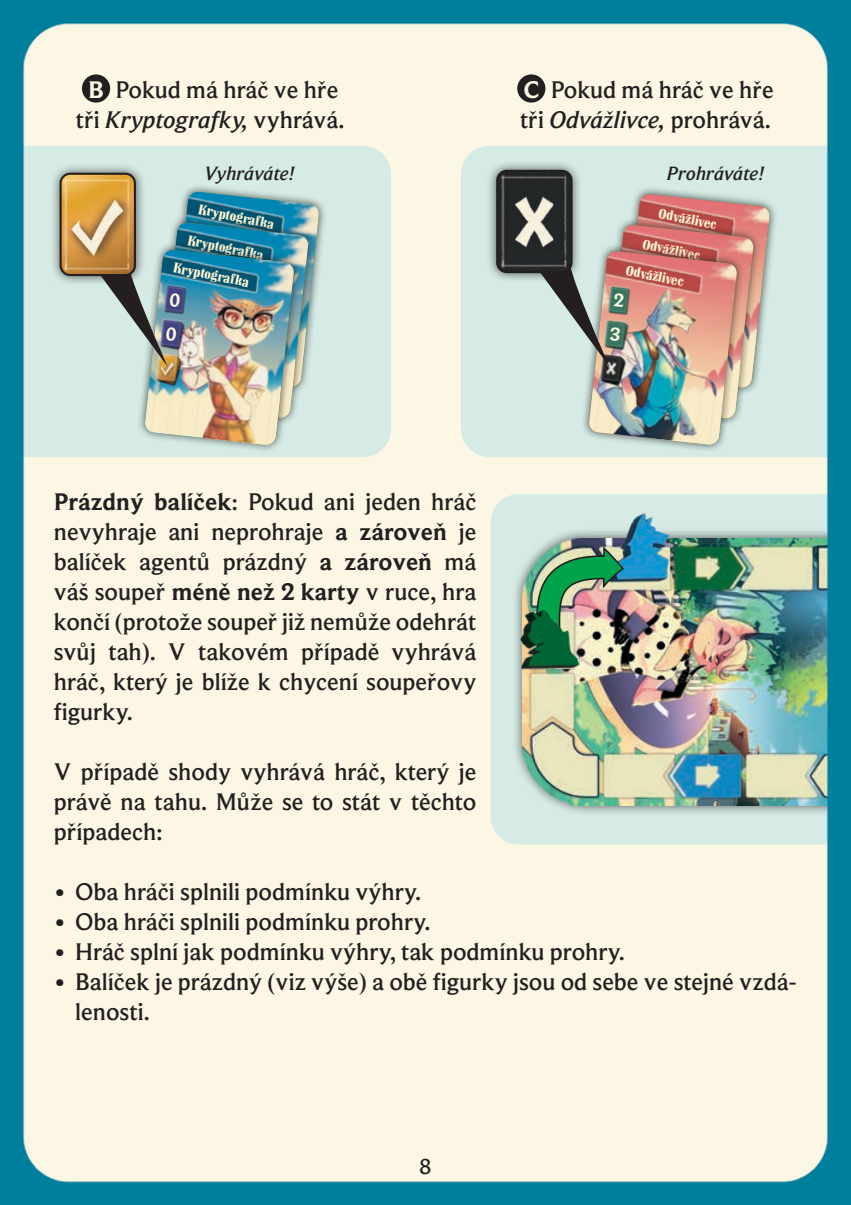
<style>
.page{position:relative;width:851px;height:1205px;background:#fff}
.page>*{position:absolute;margin:0;border:0;box-sizing:border-box;transform-origin:0 0}
.t1{font:700 75.75px "Beaufort Pro";color:#fffbe3}
.t2{font:500 25px/30px "Beaufort Pro";color:#231f20;text-align:justify}
.t3{font:500 22.5px "Beaufort Pro";color:#231f20}
.t4{font:italic 500 20px "Beaufort Pro";color:#231f20}
.t5{font:15px "R41 Proclam";color:#fff6d1}
.s1{font-weight:700;color:#fcf6e4}
.s2{font-style:italic}
.s3{font-weight:700}
</style>
<div class="page">
<img style="left:0;top:0;width:850px;height:1205px">
<img style="left:93px;top:191px;width:226px;height:254px">
<img style="left:534px;top:194px;width:235px;height:457px">
<h1 class="t1" style="left:78px;top:42px;width:41px">0</h1>
<p class="t2" style="left:76px;top:74px;width:270px;text-align:center"><span class="s1">B</span> Pokud má hráč ve hře tři <span class="s2">Kryptografky,</span> vyhrává.</p>
<h1 class="t1" style="left:514px;top:39px;width:41px">3</h1>
<p class="t2" style="left:520px;top:74px;width:255px"><span class="s1">C</span> Pokud má hráč ve hře tři <span class="s2">Odvážlivce,</span> prohrává.</p>
<p class="t4" style="left:204px;top:161px;width:92px">Vyhráváte!</p>
<p class="t4" style="left:666px;top:161px;width:99px">Prohráváte!</p>
<p class="t5" style="left:200px;top:201px;width:78px;rotate:11deg">Kryptografka</p>
<p class="t5" style="left:189px;top:232px;width:78px;rotate:11deg">Kryptografka</p>
<p class="t5" style="left:644px;top:236px;width:60px;rotate:11deg">Odvážlivec</p>
<p class="t5" style="left:175px;top:259px;width:78px;rotate:11deg">Kryptografka</p>
<p class="t5" style="left:627px;top:262px;width:60px;rotate:11deg">Odvážlivec</p>
<p class="t5" style="left:660px;top:205px;width:60px;rotate:11deg">Odvážlivec</p>
<p class="t2" style="left:54px;top:486px;width:424px"><span class="s3">Prázdný balíček</span>: Pokud ani jeden hráč nevyhraje ani neprohraje <span class="s3">a zároveň</span> je balíček agentů prázdný <span class="s3">a zároveň</span> má váš soupeř <span class="s3">méně než 2 karty</span> v ruce, hra končí (protože soupeř již nemůže odehrát svůj tah). V takovém případě vyhrává hráč, který je blíže k chycení soupeřovy figurky.</p>
<p class="t2" style="left:54px;top:756px;width:424px">V případě shody vyhrává hráč, který je právě na tahu. Může se to stát v těchto případech:</p>
<p class="t2" style="left:54px;top:876px;width:368px">• Oba hráči splnili podmínku výhry.</p>
<p class="t2" style="left:54px;top:906px;width:378px">• Oba hráči splnili podmínku prohry.</p>
<p class="t2" style="left:54px;top:936px;width:572px">• Hráč splní jak podmínku výhry, tak podmínku prohry.</p>
<p class="t2" style="left:75px;top:966px;width:723px;text-indent:-21px">• Balíček je prázdný (viz výše) a obě figurky jsou od sebe ve stejné vzdá&shy;lenosti.</p>
<p class="t3" style="left:419px;top:1152px;width:13px">8</p>
</div>
